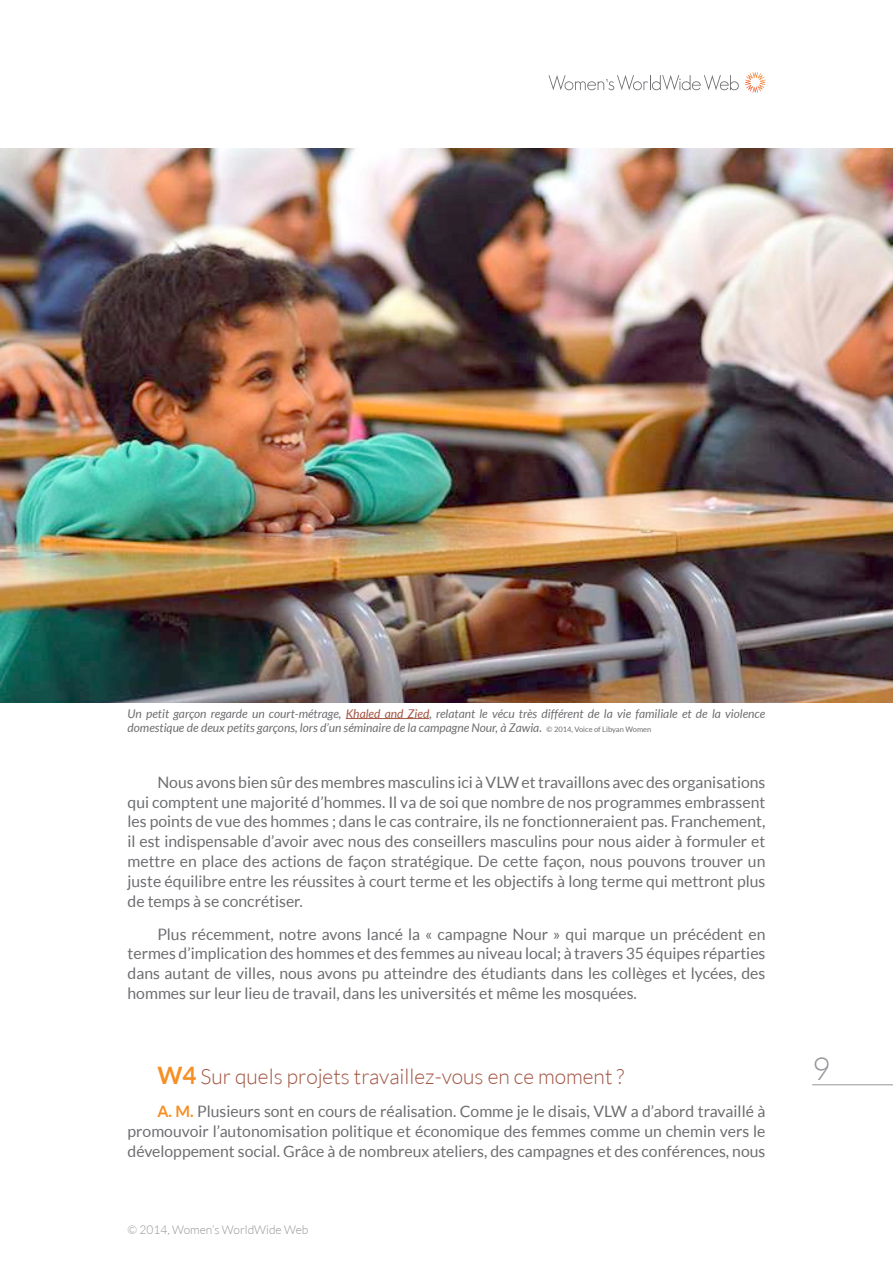
<style>
.page{position:relative;width:893px;height:1263px;background:#fff}
.page>*{position:absolute;margin:0;border:0;box-sizing:border-box;transform-origin:0 0}
.t1{font:300 31.5px "Lato";color:#939598}
.Body{font:300 21px "Lato";color:#a25341}
.Body-2{font:15.75px/19.8px "Lato";color:#6c6d70;text-align:justify}
.legende{font:italic 12px/14.4px "Lato";color:#6c6d70}
.t2{font:300 12px "Lato";color:#939598}
.s1{color:#a25341}
.s2{font-style:normal;font-size:7.5px}
.s3{font-weight:700;font-size:24px;color:#f69024}
.s4{font-weight:700;color:#f69024}
</style>
<div class="page">
<hr style="left:812px;top:1084px;width:81px;height:1px;background:#939598">
<svg style="left:745px;top:72px;width:20px;height:21px"></svg>
<svg style="left:549px;top:75px;width:190px;height:15px"></svg>
<img style="left:0;top:149px;width:893px;height:553px">
<hr style="left:346px;top:718px;width:83px;height:1px;background:#a25341">
<p class="legende" style="left:128px;top:706px;width:639px">Un petit garçon regarde un court-métrage, <span class="s1">Khaled and Zied</span>, relatant le vécu très différent de la vie familiale et de la violence domestique de deux petits garçons, lors d’un séminaire de la campagne Nour, à Zawia. <span class="s2">© 2014, Voice of Libyan Women</span></p>
<p class="Body-2" style="left:128px;top:772px;width:639px;text-indent:30px">Nous avons bien sûr des membres masculins ici à VLW et travaillons avec des organisations qui comptent une majorité d’hommes. Il va de soi que nombre de nos programmes embrassent les points de vue des hommes ; dans le cas contraire, ils ne fonctionneraient pas. Franchement, il est indispensable d’avoir avec nous des conseillers masculins pour nous aider à formuler et mettre en place des actions de façon stratégique. De cette façon, nous pouvons trouver un juste équilibre entre les réussites à court terme et les objectifs à long terme qui mettront plus de temps à se concrétiser.</p>
<p class="Body-2" style="left:128px;top:924px;width:639px;text-indent:30px">Plus récemment, notre avons lancé la « campagne Nour » qui marque un précédent en termes d’implication des hommes et des femmes au niveau local; à travers 35 équipes réparties dans autant de villes, nous avons pu atteindre des étudiants dans les collèges et lycées, des hommes sur leur lieu de travail, dans les universités et même les mosquées.</p>
<p class="Body" style="left:157px;top:1065px;width:468px"><span class="s3">W4</span> Sur quels projets travaillez-vous en ce moment ?</p>
<p class="Body-2" style="left:128px;top:1101px;width:639px;text-indent:30px"><span class="s4">A. M.</span> Plusieurs sont en cours de réalisation. Comme je le disais, VLW a d’abord travaillé à promouvoir l’autonomisation politique et économique des femmes comme un chemin vers le développement social. Grâce à de nombreux ateliers, des campagnes et des conférences, nous</p>
<p class="t2" style="left:128px;top:1223px;width:182px">© 2014, Women’s WorldWide Web</p>
<h1 class="t1" style="left:812px;top:1052px;width:20px">9</h1>
</div>
